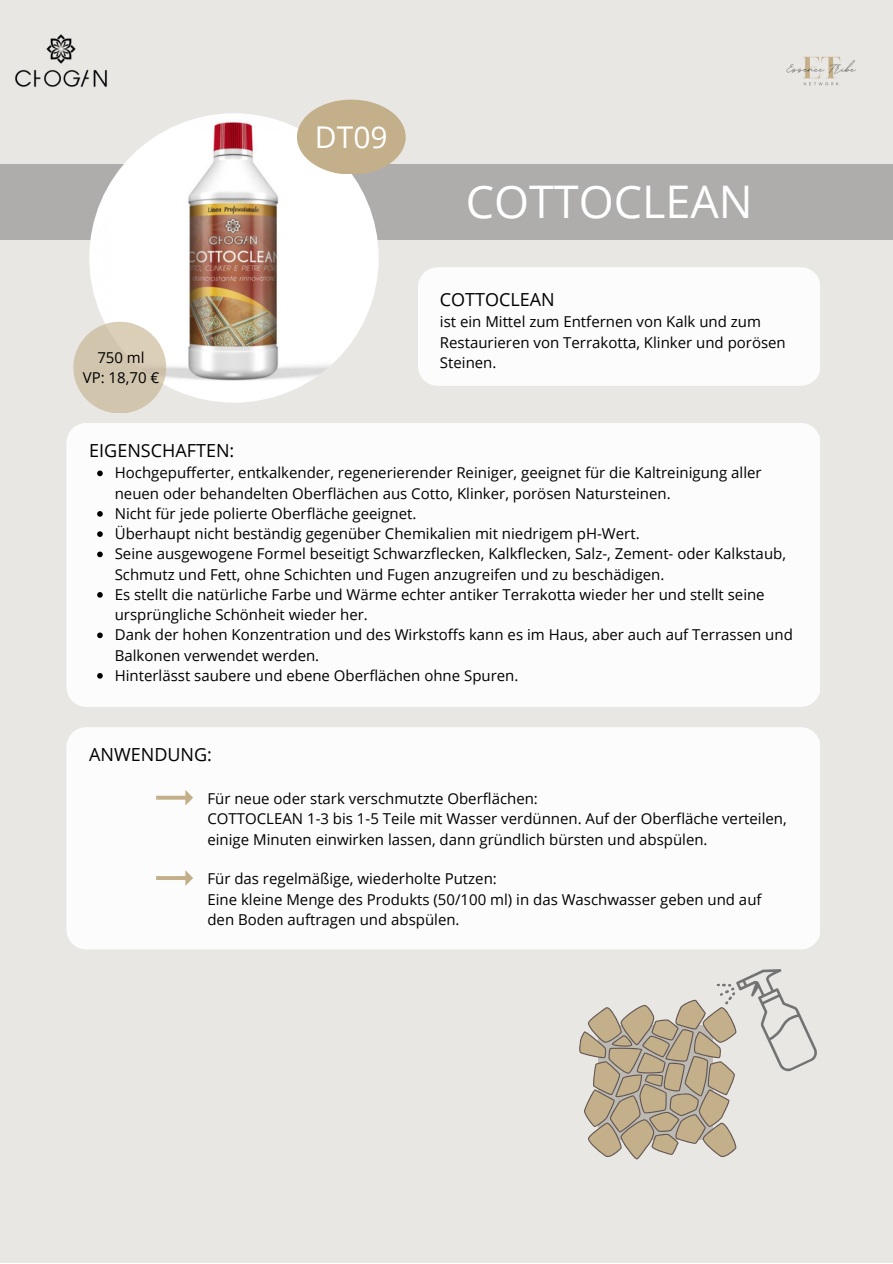
<style>
.page{position:relative;width:893px;height:1264px;background:#fff}
.page>*{position:absolute;margin:0;border:0;box-sizing:border-box;transform-origin:0 0}
.t1{font:45px "Open Sans";color:#fff}
.t2{font:30px "Open Sans";color:#fff}
.t3{font:18px "Open Sans";color:#000}
.t4{font:15px/20.2px "Open Sans";color:#000}
</style>
<div class="page">
<div style="left:0;top:0;width:892px;height:1262px;background:#e8e7e4"></div>
<img style="left:15px;top:34px;width:92px;height:53px">
<img style="left:786px;top:56px;width:71px;height:30px">
<div style="left:418px;top:267px;width:401px;height:119px;background:#fcfcfc;border-radius:20px"></div>
<div style="left:0;top:164px;width:892px;height:75px;background:#aeadac"></div>
<img style="left:89px;top:113px;width:289px;height:289px;border-radius:50%">
<div style="left:297px;top:100px;width:108px;height:74px;background:#c3af8a;border-radius:50%"></div>
<div style="left:66px;top:423px;width:753px;height:284px;background:#fcfcfc;border-radius:20px"></div>
<svg style="left:97px;top:470px;width:6px;height:6px"></svg>
<svg style="left:97px;top:511px;width:6px;height:5px"></svg>
<svg style="left:97px;top:531px;width:6px;height:6px"></svg>
<svg style="left:97px;top:551px;width:6px;height:6px"></svg>
<svg style="left:97px;top:592px;width:6px;height:5px"></svg>
<svg style="left:97px;top:632px;width:6px;height:6px"></svg>
<svg style="left:97px;top:673px;width:6px;height:5px"></svg>
<svg style="left:579px;top:969px;width:238px;height:190px"></svg>
<div style="left:66px;top:727px;width:753px;height:222px;background:#fcfcfc;border-radius:20px"></div>
<svg style="left:156px;top:790px;width:37px;height:15px"></svg>
<svg style="left:156px;top:870px;width:37px;height:15px"></svg>
<div style="left:73px;top:322px;width:93px;height:91px;background:#d1c5ae;border-radius:50%"></div>
<p class="t4" style="left:83px;top:347px;width:78px;text-align:center">750 ml<br>VP: 18,70 €</p>
<p class="t3" style="left:89px;top:438px;width:146px">EIGENSCHAFTEN:</p>
<h2 class="t2" style="left:315px;top:116px;width:74px">DT09</h2>
<h1 class="t1" style="left:465px;top:170px;width:288px">COTTOCLEAN</h1>
<p class="t3" style="left:440px;top:287px;width:116px">COTTOCLEAN</p>
<p class="t4" style="left:440px;top:311px;width:347px">ist ein Mittel zum Entfernen von Kalk und zum<br>Restaurieren von Terrakotta, Klinker und porösen<br>Steinen.</p>
<p class="t4" style="left:115px;top:462px;width:679px">Hochgepufferter, entkalkender, regenerierender Reiniger, geeignet für die Kaltreinigung aller neuen oder behandelten Oberflächen aus Cotto, Klinker, porösen Natursteinen.<br>Nicht für jede polierte Oberfläche geeignet.<br>Überhaupt nicht beständig gegenüber Chemikalien mit niedrigem pH-Wert.<br>Seine ausgewogene Formel beseitigt Schwarzflecken, Kalkflecken, Salz-, Zement- oder Kalkstaub, Schmutz und Fett, ohne Schichten und Fugen anzugreifen und zu beschädigen.<br>Es stellt die natürliche Farbe und Wärme echter antiker Terrakotta wieder her und stellt seine ursprüngliche Schönheit wieder her.<br>Dank der hohen Konzentration und des Wirkstoffs kann es im Haus, aber auch auf Terrassen und Balkonen verwendet werden.<br>Hinterlässt saubere und ebene Oberflächen ohne Spuren.</p>
<p class="t3" style="left:89px;top:742px;width:124px">ANWENDUNG:</p>
<p class="t4" style="left:207px;top:788px;width:580px">Für neue oder stark verschmutzte Oberflächen:<br>COTTOCLEAN 1-3 bis 1-5 Teile mit Wasser verdünnen. Auf der Oberfläche verteilen, einige Minuten einwirken lassen, dann gründlich bürsten und abspülen.</p>
<p class="t4" style="left:207px;top:868px;width:555px">Für das regelmäßige, wiederholte Putzen:<br>Eine kleine Menge des Produkts (50/100 ml) in das Waschwasser geben und auf den Boden auftragen und abspülen.</p>
</div>
